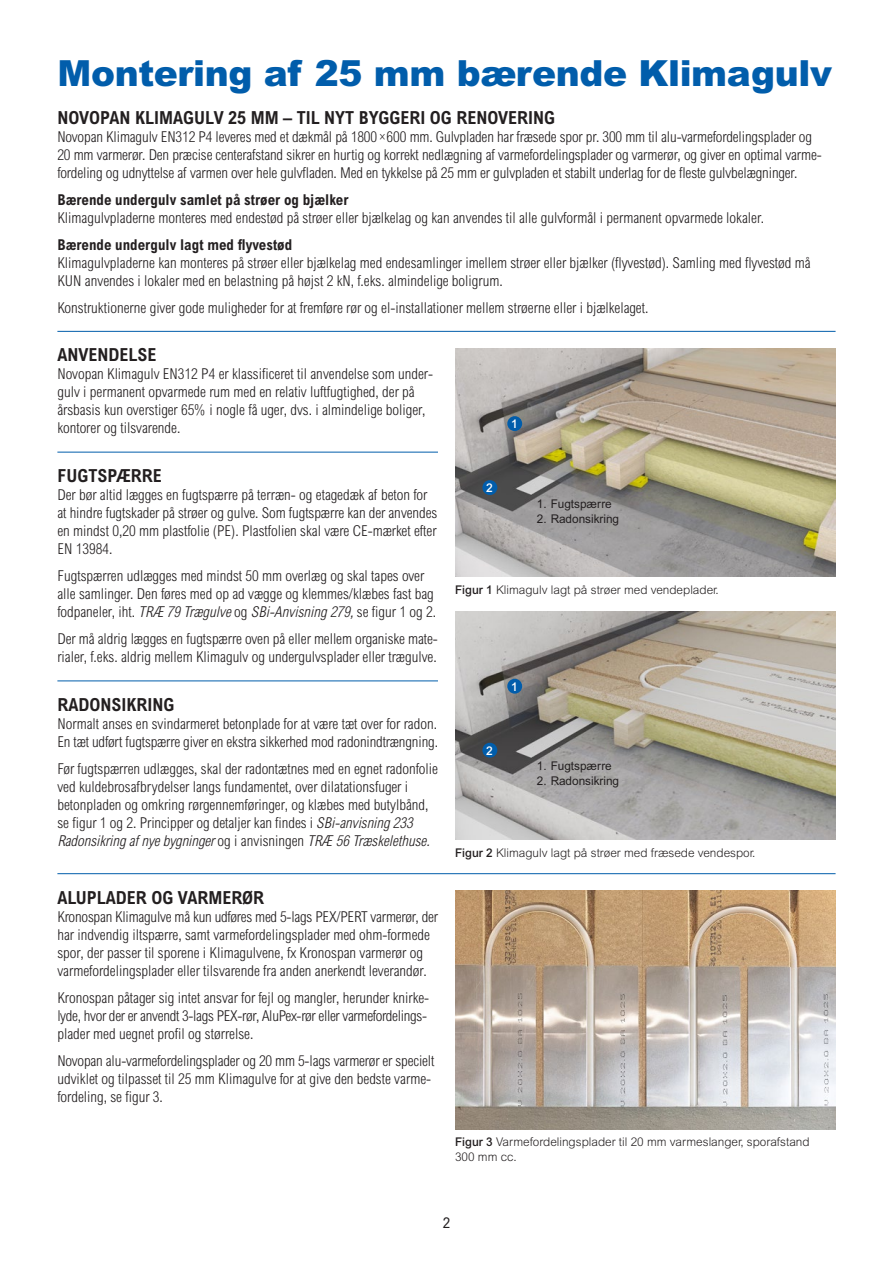
<style>
.page{position:relative;width:893px;height:1263px;background:#fff}
.page>*{position:absolute;margin:0;border:0;box-sizing:border-box;transform-origin:0 0}
.t1{font:900 36px "Arial MT Pro";letter-spacing:-.01em;color:#015dab}
.t2{font:700 condensed 18px "Arial MT Pro";color:#231f20}
.t3{font:300 condensed 15px/18px "Arial MT Pro";color:#231f20}
.t4{font:700 condensed 15px "Arial MT Pro";color:#231f20}
.t5{font:condensed 15px "Arial MT Pro";color:#231f20}
.t6{font:300 12px/15px "Arial MT Pro";color:#231f20}
.t7{font:12px "Arial MT Pro";color:#231f20}
.t8{font:500 12px "Arial MT Pro";color:#fff}
.s1{font-style:italic}
.s2{font-weight:500}
</style>
<div class="page">
<hr style="left:57px;top:331px;width:779px;height:1px;background:#015dab">
<hr style="left:57px;top:452px;width:381px;height:1px;background:#015dab">
<hr style="left:57px;top:681px;width:381px;height:1px;background:#015dab">
<hr style="left:57px;top:873px;width:779px;height:1px;background:#015dab">
<img style="left:455px;top:891px;width:381px;height:238px">
<img style="left:455px;top:348px;width:381px;height:229px">
<div style="left:507px;top:416px;width:15px;height:15px;background:#015dab;border-radius:50%"></div>
<div style="left:482px;top:480px;width:15px;height:15px;background:#015dab;border-radius:50%"></div>
<img style="left:455px;top:611px;width:381px;height:228px">
<div style="left:507px;top:679px;width:15px;height:15px;background:#015dab;border-radius:50%"></div>
<div style="left:482px;top:743px;width:15px;height:15px;background:#015dab;border-radius:50%"></div>
<h1 class="t1" style="left:57px;top:50px;width:776px">Montering af 25 mm bærende Klimagulv</h1>
<p class="t2" style="left:57px;top:107px;width:499px">NOVOPAN KLIMAGULV 25 MM – TIL NYT BYGGERI OG RENOVERING</p>
<p class="t3" style="left:57px;top:128px;width:765px">Novopan Klimagulv EN312 P4 leveres med et dækmål på 1800 ×600 mm. Gulvpladen har fræsede spor pr. 300 mm til alu-varmefordelingsplader og<br>20 mm varmerør. Den præcise centerafstand sikrer en hurtig og korrekt nedlægning af varmefordelingsplader og varmerør, og giver en optimal varme&shy;fordeling og udnyttelse af varmen over hele gulvfladen. Med en tykkelse på 25 mm er gulvpladen et stabilt underlag for de fleste gulvbelægninger.</p>
<p class="t4" style="left:57px;top:191px;width:292px">Bærende undergulv samlet på strøer og bjælker</p>
<p class="t3" style="left:57px;top:209px;width:708px">Klimagulvpladerne monteres med endestød på strøer eller bjælkelag og kan anvendes til alle gulvformål i permanent opvarmede lokaler.</p>
<p class="t4" style="left:57px;top:236px;width:236px">Bærende undergulv lagt med flyvestød</p>
<p class="t3" style="left:57px;top:254px;width:755px">Klimagulvpladerne kan monteres på strøer eller bjælkelag med endesamlinger imellem strøer eller bjælker (flyvestød). Samling med flyvestød må<br>KUN anvendes i lokaler med en belastning på højst 2 kN, f.eks. almindelige boligrum.</p>
<p class="t3" style="left:57px;top:299px;width:593px">Konstruktionerne giver gode muligheder for at fremføre rør og el-installationer mellem strøerne eller i bjælkelaget.</p>
<p class="t2" style="left:57px;top:345px;width:101px">ANVENDELSE</p>
<p class="t3" style="left:57px;top:366px;width:376px">Novopan Klimagulv EN312 P4 er klassificeret til anvendelse som under&shy;gulv i permanent opvarmede rum med en relativ luftfugtighed, der på årsbasis kun overstiger 65% i nogle få uger, dvs. i almindelige boliger, kontorer og tilsvarende.</p>
<p class="t2" style="left:57px;top:465px;width:106px">FUGTSPÆRRE</p>
<p class="t3" style="left:57px;top:487px;width:381px">Der bør altid lægges en fugtspærre på terræn- og etagedæk af beton for at hindre fugtskader på strøer og gulve. Som fugtspærre kan der anvendes en mindst 0,20 mm plastfolie (PE). Plastfolien skal være CE-mærket efter EN 13984.</p>
<p class="t3" style="left:57px;top:568px;width:380px">Fugtspærren udlægges med mindst 50 mm overlæg og skal tapes over alle samlinger. Den føres med op ad vægge og klemmes/klæbes fast bag fo d p a n e l e r, i h t . <span class="s1">TRÆ 79Trægulve</span>o g <span class="s1">SBi-Anvisning279,</span>s e fi g u r 1 o g 2 .</p>
<p class="t3" style="left:57px;top:631px;width:382px">Der må aldrig lægges en fugtspærre oven på eller mellem organiske mate&shy;rialer, f.eks. aldrig mellem Klimagulv og undergulvsplader eller trægulve.</p>
<p class="t2" style="left:57px;top:694px;width:119px">RADONSIKRING</p>
<p class="t3" style="left:57px;top:715px;width:382px">Normalt anses en svindarmeret betonplade for at være tæt over for radon.<br>En tæt udført fugtspærre giver en ekstra sikkerhed mod radonindtrængning.</p>
<p class="t3" style="left:57px;top:760px;width:382px">Før fugtspærren udlægges, skal der radontætnes med en egnet radonfolie ved kuldebrosafbrydelser langs fundamentet, over dilatationsfuger i betonpladen og omkring rørgennemføringer, og klæbes med butylbånd, se figur 1 og 2. Principper og detaljer kan findes i <span class="s1">SBi-anvisning233<br>Radonsikringafnyebygninger</span>o g i a n v i s n i n g e n <span class="s1">TRÆ 56Træskelethuse.</span></p>
<p class="t8" style="left:511px;top:417px;width:8px">1</p>
<p class="t8" style="left:486px;top:481px;width:8px">2</p>
<p class="t7" style="left:537px;top:497px;width:76px">1. Fugtspærre</p>
<p class="t7" style="left:537px;top:512px;width:84px">2. Radonsikring</p>
<p class="t6" style="left:455px;top:583px;width:265px"><span class="s2">Figur 1</span> Klimagulv lagt på strøer med vendeplader.</p>
<p class="t8" style="left:511px;top:679px;width:8px">1</p>
<p class="t8" style="left:486px;top:743px;width:8px">2</p>
<p class="t7" style="left:537px;top:759px;width:76px">1. Fugtspærre</p>
<p class="t7" style="left:537px;top:774px;width:84px">2. Radonsikring</p>
<p class="t6" style="left:455px;top:845px;width:302px"><span class="s2">Figur 2</span> Klimagulv lagt på strøer med fræsede vendespor.</p>
<p class="t2" style="left:57px;top:887px;width:208px">ALUPLADER OG VARMERØR</p>
<p class="t3" style="left:57px;top:908px;width:382px">Kronospan Klimagulve må kun udføres med 5-lags PEX/PERT varmerør, der har indvendig iltspærre, samt varmefordelingsplader med ohm-formede spor, der passer til sporene i Klimagulvene, fx Kronospan varmerør og varmefordelingsplader eller tilsvarende fra anden anerkendt leverandør.</p>
<p class="t3" style="left:57px;top:989px;width:373px">Kronospan påtager sig intet ansvar for fejl og mangler, herunder knirke&shy;lyde, hvor der er anvendt 3-lags PEX-rør, AluPex-rør eller varmefordelings&shy;plader med uegnet profil og størrelse.</p>
<p class="t3" style="left:57px;top:1052px;width:379px">Novopan alu-varmefordelingsplader og 20 mm 5-lags varmerør er specielt udviklet og tilpasset til 25 mm Klimagulve for at give den bedste varme&shy;fordeling, se figur 3.</p>
<p class="t6" style="left:455px;top:1135px;width:356px"><span class="s2">Figur 3</span> Varmefordelingsplader til 20 mm varmeslanger, sporafstand<br>300 mm cc.</p>
<p class="t5" style="left:443px;top:1214px;width:9px">2</p>
</div>
